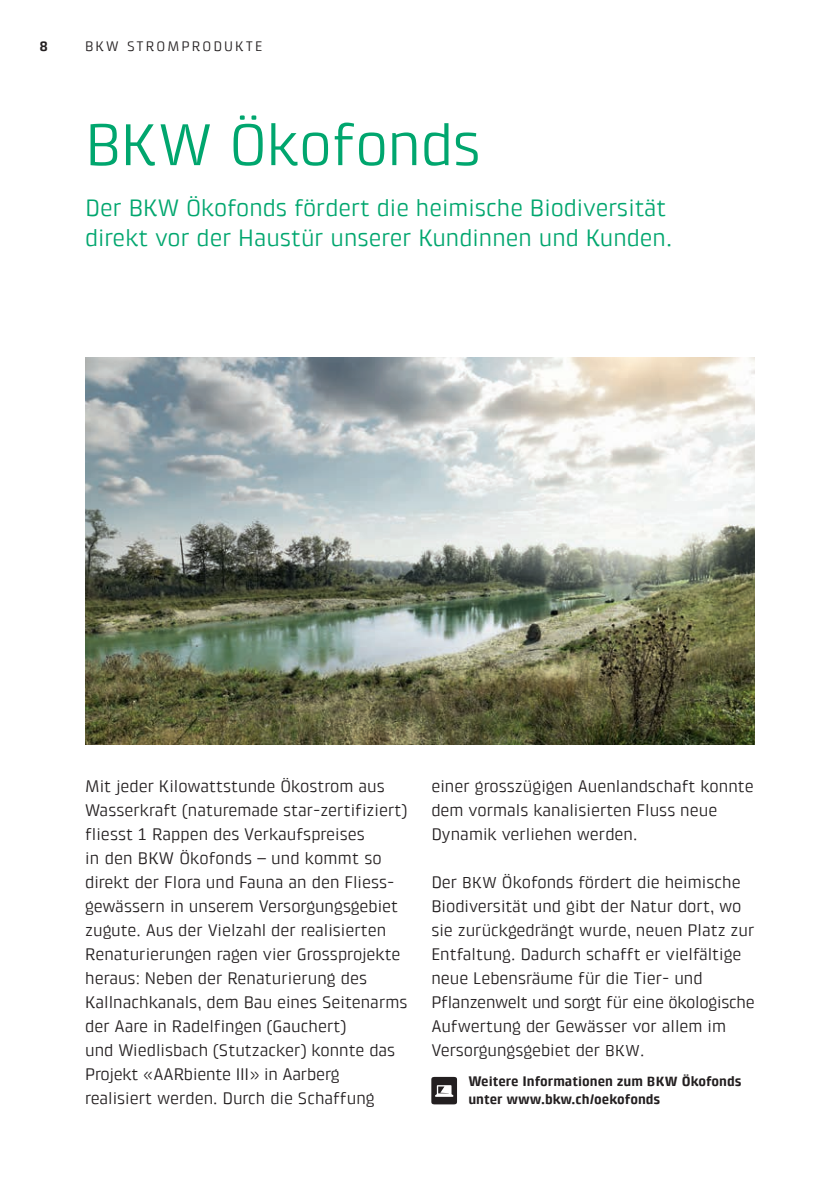
<style>
.page{position:relative;width:840px;height:1191px;background:#fff}
.page>*{position:absolute;margin:0;border:0;box-sizing:border-box;transform-origin:0 0}
.BKW_Headline_30_32pt{font:60px "Klint Pro";letter-spacing:-.01em;color:#00a66e}
.BKW_Intro_12_15pt_Re{font:24px/30px "Klint Pro";color:#00a66e}
.BKW_Copy_8_5_12pt_Re{font:17px/24px "Klint Pro";color:#231f20}
.BKW_Caption_7_9pt_Bo{font:700 14px/18px "Klint Pro";color:#231f20}
.t1{font:14px "Klint Pro";letter-spacing:.15em;color:#231f20}
.s1{font-size:16px}
.s2{font-size:13.6px}
</style>
<div class="page">
<svg style="left:431px;top:1077px;width:26px;height:27px"></svg>
<img style="left:85px;top:357px;width:669px;height:387px">
<p class="BKW_Caption_7_9pt_Bo" style="left:40px;top:37px;width:9px">8</p>
<p class="t1" style="left:85px;top:38px;width:179px">BKW STROMPRODUKTE</p>
<p class="BKW_Headline_30_32pt" style="left:85px;top:111px;width:397px">BKW Ökofonds</p>
<p class="BKW_Intro_12_15pt_Re" style="left:85px;top:193px;width:588px">Der BKW Ökofonds fördert die heimische Biodiversität direkt vor der Haustür unserer Kundinnen und Kunden.</p>
<p class="BKW_Copy_8_5_12pt_Re" style="left:85px;top:774px;width:324px">Mit jeder Kilowattstunde Ökostrom aus Wasserkraft (naturemade star-zertifiziert) fliesst 1 Rappen des Verkaufspreises<br>in den BKW Ökofonds – und kommt so direkt der Flora und Fauna an den Fliess&shy;gewässern in unserem Versorgungsgebiet zugute. Aus der Vielzahl der realisierten Renaturierungen ragen vier Grossprojekte heraus: Neben der Renaturierung des Kallnachkanals, dem Bau eines Seitenarms der Aare in Radelfingen (Gauchert)<br>und Wiedlisbach (Stutzacker) konnte das Projekt «AARbiente III» in Aarberg realisiert werden. Durch die Schaffung</p>
<p class="BKW_Copy_8_5_12pt_Re" style="left:431px;top:774px;width:323px">einer grosszügigen Auenlandschaft konnte dem vormals kanalisierten Fluss neue<br>Dynamik verliehen werden.</p>
<p class="BKW_Copy_8_5_12pt_Re" style="left:431px;top:870px;width:325px">Der <span class="s1">BKW</span> Ökofonds fördert die heimische Biodiversität und gibt der Natur dort, wo sie zurückgedrängt wurde, neuen Platz zur Entfaltung. Dadurch schafft er vielfältige neue Lebensräume für die Tier- und Pflanzenwelt und sorgt für eine ökologische Aufwertung der Gewässer vor allem im Versorgungsgebiet der <span class="s1">BKW</span>.</p>
<p class="BKW_Caption_7_9pt_Bo" style="left:468px;top:1072px;width:274px">Weitere Informationen zum <span class="s2">BKW</span> Ökofonds unter www.bkw.ch/oekofonds</p>
</div>
